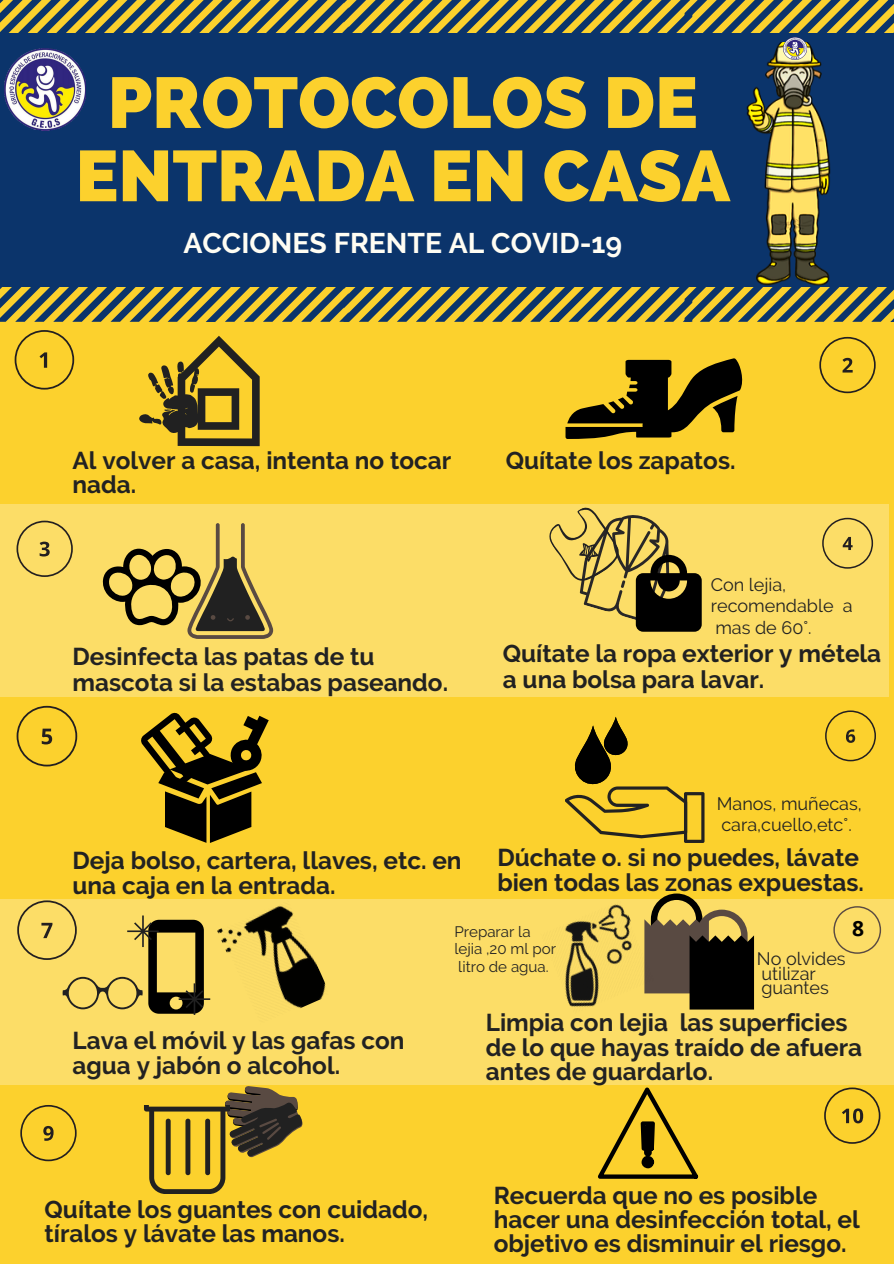
<style>
.page{position:relative;width:894px;height:1264px;background:#fff}
.page>*{position:absolute;margin:0;border:0;box-sizing:border-box;transform-origin:0 0}
.t1{font:800 71.55px/73.2px "Raleway";color:#fcd12d;text-align:center}
.t2{font:700 28.35px "Raleway";color:#fffdf3}
.t3{font:700 24.3px/25.3px "Raleway";color:#222}
.t4{font:700 24.3px/25.3px "Raleway";color:#212121}
.t5{font:700 21px "Open Sans";color:#000}
.t6{font:18px/21.3px "Raleway";color:#222}
.t7{font:15.15px/17.7px "Raleway";color:#222}
</style>
<div class="page">
<div style="left:0;top:0;width:893px;height:1263px;background:#fcd12d"></div>
<div style="left:0;top:899px;width:893px;height:186px;background:#fcdd67"></div>
<div style="left:0;top:504px;width:888px;height:192px;background:#fcdd67"></div>
<svg style="left:692px;top:0;width:201px;height:322px"></svg>
<svg style="left:348px;top:0;width:344px;height:322px"></svg>
<svg style="left:0;top:0;width:348px;height:322px"></svg>
<div style="left:0;top:33px;width:893px;height:254px;background:#0b346b"></div>
<svg style="left:139px;top:336px;width:120px;height:110px"></svg>
<svg style="left:565px;top:358px;width:177px;height:81px"></svg>
<svg style="left:549px;top:507px;width:152px;height:124px"></svg>
<svg style="left:103px;top:523px;width:170px;height:116px"></svg>
<svg style="left:141px;top:712px;width:128px;height:131px"></svg>
<svg style="left:565px;top:716px;width:139px;height:126px"></svg>
<img style="left:217px;top:906px;width:109px;height:103px">
<svg style="left:656px;top:893px;width:97px;height:116px"></svg>
<img style="left:565px;top:904px;width:91px;height:103px">
<svg style="left:144px;top:1086px;width:159px;height:107px"></svg>
<svg style="left:598px;top:1087px;width:100px;height:91px"></svg>
<div style="left:644px;top:1124px;width:7px;height:32px;background:#000;border-radius:4px"></div>
<img style="left:718px;top:43px;width:175px;height:248px">
<svg style="left:15px;top:330px;width:59px;height:59px"></svg>
<svg style="left:819px;top:337px;width:56px;height:56px"></svg>
<svg style="left:17px;top:520px;width:56px;height:57px"></svg>
<svg style="left:822px;top:518px;width:50px;height:50px"></svg>
<svg style="left:17px;top:706px;width:60px;height:60px"></svg>
<svg style="left:825px;top:710px;width:50px;height:51px"></svg>
<svg style="left:17px;top:900px;width:193px;height:114px"></svg>
<svg style="left:824px;top:1087px;width:56px;height:56px"></svg>
<svg style="left:20px;top:1105px;width:57px;height:56px"></svg>
<svg style="left:833px;top:906px;width:47px;height:47px"></svg>
<img style="left:783px;top:37px;width:23px;height:23px">
<img style="left:4px;top:49px;width:81px;height:81px">
<h1 class="t1" style="left:76px;top:66px;width:655px">PROTOCOLOS DE<br>ENTRADA EN CASA</h1>
<p class="t2" style="left:183px;top:226px;width:440px">ACCIONES FRENTE AL COVID-19</p>
<p class="t3" style="left:73px;top:448px;width:380px;line-height:24.6px">Al volver a casa, intenta no tocar nada.</p>
<p class="t3" style="left:73px;top:644px;width:377px">Desinfecta las patas de tu mascota si la estabas paseando.</p>
<p class="t3" style="left:505px;top:448px;width:231px">Quítate los zapatos.</p>
<p class="t6" style="left:710px;top:574px;width:143px">Con lejia, recomendable a mas de 60°.</p>
<p class="t4" style="left:502px;top:641px;width:380px">Quítate la ropa exterior y métela a una bolsa para lavar.</p>
<p class="t3" style="left:73px;top:847px;width:390px">Deja bolso, cartera, llaves, etc. en una caja en la entrada.</p>
<p class="t6" style="left:716px;top:793px;width:147px">Manos, muñecas, cara,cuello,etc°.</p>
<p class="t3" style="left:497px;top:844px;width:368px">Dúchate o. si no puedes, lávate bien todas las zonas expuestas.</p>
<p class="t3" style="left:73px;top:1027px;width:333px">Lava el móvil y las gafas con agua y jabón o alcohol.</p>
<p class="t7" style="left:454px;top:922px;width:103px">Preparar la lejia ,20 ml por litro de agua.</p>
<p class="t5" style="left:851px;top:913px;width:13px">8</p>
<p class="t6" style="left:756px;top:951px;width:90px;line-height:14.7px">No olvides utilizar guantes</p>
<p class="t3" style="left:485px;top:1010px;width:377px;line-height:24.6px">Limpia con lejia las superficies de lo que hayas traído de afuera antes de guardarlo.</p>
<p class="t3" style="left:45px;top:1197px;width:385px;line-height:23.7px">Quítate los guantes con cuidado, tíralos y lávate las manos.</p>
<p class="t3" style="left:493px;top:1183px;width:367px;line-height:23.7px">Recuerda que no es posible hacer una desinfección total, el objetivo es disminuir el riesgo.</p>
</div>
